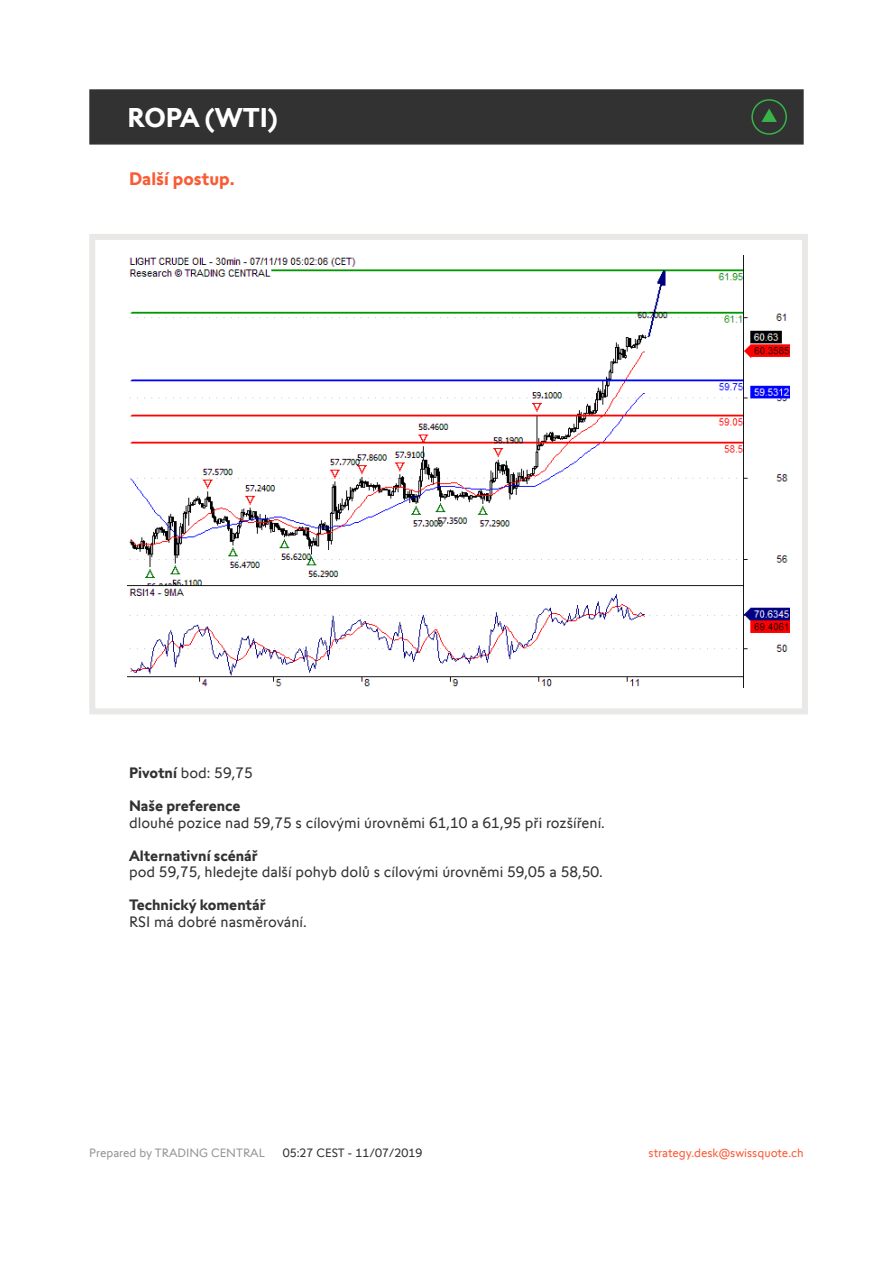
<style>
.page{position:relative;width:893px;height:1263px;background:#fff}
.page>*{position:absolute;margin:0;border:0;box-sizing:border-box;transform-origin:0 0}
.t1{font:700 27px "Swissquote CT";color:#fff}
.t2{font:700 18px "Swissquote CT";color:#fa5b35}
.t3{font:15px "Swissquote CT";color:#323232}
.t4{font:700 15px "Swissquote CT";color:#323232}
.t5{font:12px "Swissquote CT";color:#fa5b35}
.t6{font:12px "Swissquote CT";color:#939598}
.t7{font:12px "Swissquote CT";color:#323232}
.s1{font-weight:700}
</style>
<div class="page">
<div style="left:89px;top:234px;width:719px;height:480px;border:6px solid #e9e8e7"></div>
<div style="left:89px;top:89px;width:715px;height:56px;background:#323232;border:2px solid #323232"></div>
<img style="left:128px;top:255px;width:661px;height:432px">
<svg style="left:751px;top:99px;width:36px;height:36px"></svg>
<h1 class="t1" style="left:128px;top:101px;width:152px">ROPA (WTI)</h1>
<p class="t2" style="left:129px;top:168px;width:107px">Další postup.</p>
<p class="t3" style="left:129px;top:764px;width:125px"><span class="s1">Pivotní</span> bod: 59,75</p>
<p class="t4" style="left:129px;top:797px;width:113px">Naše preference</p>
<p class="t3" style="left:129px;top:814px;width:477px">dlouhé pozice nad 59,75 s cílovými úrovněmi 61,10 a 61,95 při rozšíření.</p>
<p class="t4" style="left:129px;top:846px;width:130px">Alternativní scénář</p>
<p class="t3" style="left:129px;top:863px;width:475px">pod 59,75, hledejte další pohyb dolů s cílovými úrovněmi 59,05 a 58,50.</p>
<p class="t4" style="left:129px;top:896px;width:138px">Technický komentář</p>
<p class="t3" style="left:129px;top:913px;width:179px">RSI má dobré nasměrování.</p>
<p class="t6" style="left:89px;top:1145px;width:177px">Prepared by TRADING CENTRAL</p>
<p class="t7" style="left:283px;top:1145px;width:141px">05:27 CEST - 11/07/2019</p>
<p class="t5" style="left:649px;top:1145px;width:157px">strategy.desk@swissquote.ch</p>
</div>
